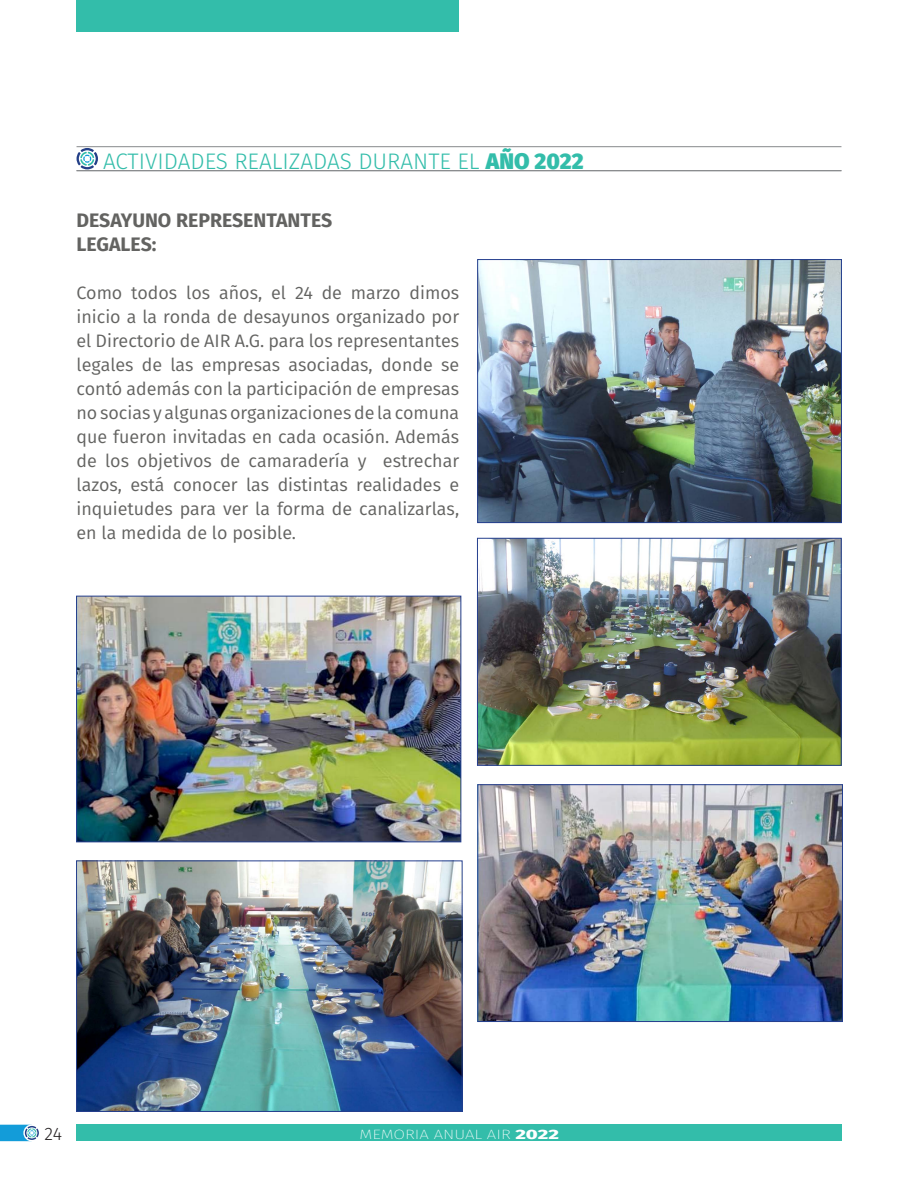
<style>
.page{position:relative;width:918px;height:1188px;background:#fff}
.page>*{position:absolute;margin:0;border:0;box-sizing:border-box;transform-origin:0 0}
.t1{font:300 22.5px "Fira Sans";color:#33bdaa}
.t2{font:700 19.5px "Fira Sans";color:#636361}
.t3{font:18px/24px "Fira Sans";color:#636361;text-align:justify}
.t4{font:300 18px "Fira Sans";color:#231f20}
.t5{font:200 13.5px "Fira Sans";color:#fff;scale:1.25 1}
.s1{font-weight:800}
</style>
<div class="page">
<div style="left:76px;top:1125px;width:766px;height:16px;background:#33bdaa"></div>
<div style="left:76px;top:0;width:383px;height:32px;background:#33bdaa"></div>
<div style="left:0;top:1125px;width:32px;height:16px;background:#139cd9"></div>
<svg style="left:23px;top:1124px;width:16px;height:18px"></svg>
<svg style="left:77px;top:148px;width:21px;height:21px"></svg>
<hr style="left:77px;top:146px;width:764px;height:1px;background:#87898c">
<hr style="left:77px;top:170px;width:764px;height:1px;background:#87898c">
<img style="left:479px;top:261px;width:361px;height:260px">
<div style="left:477px;top:259px;width:365px;height:264px;border:1px solid #253f8e"></div>
<img style="left:479px;top:540px;width:360px;height:224px">
<div style="left:477px;top:538px;width:364px;height:228px;border:1px solid #253f8e"></div>
<img style="left:78px;top:863px;width:382px;height:247px">
<div style="left:76px;top:861px;width:386px;height:251px;border:1px solid #253f8e"></div>
<img style="left:480px;top:787px;width:361px;height:233px">
<div style="left:478px;top:785px;width:365px;height:237px;border:1px solid #253f8e"></div>
<img style="left:78px;top:598px;width:381px;height:242px">
<div style="left:76px;top:596px;width:385px;height:246px;border:1px solid #253f8e"></div>
<p class="t1" style="left:103px;top:145px;width:482px">ACTIVIDADES REALIZADAS DURANTE EL <span class="s1">AÑO 2022</span></p>
<p class="t2" style="left:77px;top:203px;width:257px">DESAYUNO REPRESENTANTES</p>
<p class="t2" style="left:77px;top:227px;width:81px">LEGALES:</p>
<p class="t3" style="left:77px;top:280px;width:384px">Como todos los años, el 24 de marzo dimos inicio a la ronda de desayunos organizado por el Directorio de AIR A.G. para los representantes legales de las empresas asociadas, donde se contó además con la participación de empresas no socias y algunas organizaciones de la comuna que fueron invitadas en cada ocasión. Además de los objetivos de camaradería y estrechar lazos, está conocer las distintas realidades e inquietudes para ver la forma de canalizarlas, en la medida de lo posible.</p>
<p class="t4" style="left:45px;top:1121px;width:19px">24</p>
<p class="t5" style="left:359px;top:1124px;width:161px">MEMORIA ANUAL AIR <span class="s1">2022</span></p>
</div>
